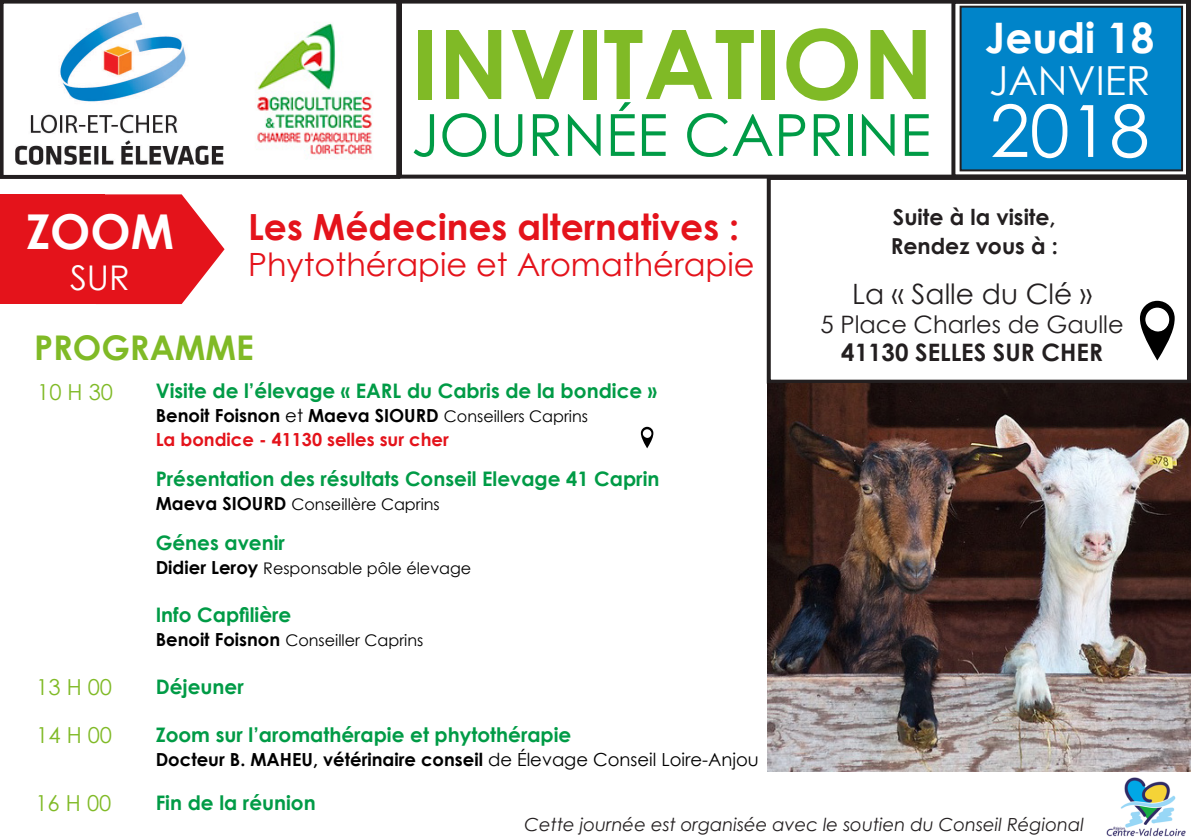
<style>
.page{position:relative;width:1191px;height:840px;background:#fff}
.page>*{position:absolute;margin:0;border:0;box-sizing:border-box;transform-origin:0 0}
.t1{font:700 96px "Century Gothic";color:#80ba26}
.t2{font:72px "Century Gothic";color:#fff}
.t3{font:58px "Century Gothic";color:#009b46}
.t4{font:700 48px "Century Gothic";color:#fff}
.t5{font:700 42px "Century Gothic";color:#fff}
.t6{font:40px "Century Gothic";color:#fff}
.t7{font:700 36px "Century Gothic";color:#e4131b}
.t8{font:700 34px "Century Gothic";color:#80ba26}
.t9{font:34px "Century Gothic";color:#fff}
.t10{font:32px "Century Gothic";color:#e4131b}
.t11{font:28px "Century Gothic";color:#231f20}
.t12{font:24px/28.8px "Century Gothic";color:#231f20;text-align:center}
.t13{font:700 22px/28.8px "Century Gothic";color:#231f20}
.t14{font:22px "Century Gothic";color:#80ba26}
.t15{font:700 20px "Century Gothic";color:#009b46}
.t16{font:700 18px/24px "Century Gothic";color:#e4131b}
.t17{font:700 18px "Century Gothic";color:#000}
.t18{font:italic 18px "Century Gothic";color:#231f20}
.t19{font:16px "Century Gothic";color:#000}
.s1{color:#000}
.s2{font-weight:400;color:#000}
.s3{font-weight:400;font-size:16px;color:#000}
.s4{font-weight:700;font-size:18px}
.s5{font-weight:400}
.s6{font-weight:700}
</style>
<div class="page">
<div style="left:960px;top:7px;width:222px;height:163px;background:#0084c9"></div>
<div style="left:959px;top:6px;width:224px;height:165px;border:2px solid #231f20"></div>
<div style="left:398px;top:0;width:792px;height:178px;border:4px solid #231f20"></div>
<div style="left:951px;top:0;width:240px;height:178px;border:4px solid #231f20"></div>
<div style="left:766px;top:176px;width:425px;height:207px;border:4px solid #231f20"></div>
<div style="left:0;top:0;width:400px;height:179px;border:4px solid #231f20"></div>
<img style="left:16px;top:13px;width:208px;height:151px">
<img style="left:1106px;top:777px;width:80px;height:60px">
<img style="left:767px;top:383px;width:424px;height:388px">
<svg style="left:105px;top:194px;width:120px;height:110px"></svg>
<div style="left:0;top:194px;width:105px;height:110px;background:#e4131b"></div>
<svg style="left:1140px;top:300px;width:34px;height:60px"></svg>
<svg style="left:641px;top:426px;width:12px;height:22px"></svg>
<img style="left:255px;top:22px;width:118px;height:134px">
<p class="t1" style="left:411px;top:-9px;width:524px">INVITATION</p>
<p class="t3" style="left:411px;top:94px;width:521px">JOURNÉE CAPRINE</p>
<p class="t5" style="left:985px;top:6px;width:170px">Jeudi 18</p>
<p class="t6" style="left:989px;top:52px;width:163px">JANVIER</p>
<p class="t2" style="left:990px;top:80px;width:161px">2018</p>
<p class="t4" style="left:26px;top:195px;width:149px">ZOOM</p>
<p class="t9" style="left:70px;top:253px;width:61px">SUR</p>
<p class="t7" style="left:248px;top:199px;width:493px">Les Médecines alternatives :</p>
<p class="t10" style="left:248px;top:242px;width:508px">Phytothérapie et Aromathérapie</p>
<p class="t8" style="left:34px;top:322px;width:221px">PROGRAMME</p>
<p class="t14" style="left:37px;top:377px;width:77px">10 H 30</p>
<p class="t14" style="left:36px;top:671px;width:77px">13 H 00</p>
<p class="t14" style="left:36px;top:719px;width:77px">14 H 00</p>
<p class="t14" style="left:35px;top:787px;width:77px">16 H 00</p>
<p class="t15" style="left:156px;top:375px;width:503px">Visite de l’élevage « EARL du Cabris de la bondice »</p>
<p class="t16" style="left:156px;top:402px;width:434px"><span class="s1">Benoit Foisnon</span> <span class="s2">et</span> <span class="s1">Maeva SIOURD</span> <span class="s3">Conseillers Caprins<br></span>La bondice - 41130 selles sur cher</p>
<p class="t15" style="left:156px;top:463px;width:505px">Présentation des résultats Conseil Elevage 41 Caprin</p>
<p class="t19" style="left:156px;top:492px;width:286px"><span class="s4">Maeva SIOURD</span> Conseillère Caprins</p>
<p class="t15" style="left:156px;top:527px;width:131px">Génes avenir</p>
<p class="t19" style="left:156px;top:556px;width:317px"><span class="s4">Didier Leroy</span> Responsable pôle élevage</p>
<p class="t15" style="left:156px;top:599px;width:137px">Info Capfilière</p>
<p class="t19" style="left:156px;top:628px;width:269px"><span class="s4">Benoit Foisnon</span> Conseiller Caprins</p>
<p class="t15" style="left:156px;top:671px;width:89px">Déjeuner</p>
<p class="t15" style="left:156px;top:719px;width:417px">Zoom sur l’aromathérapie et phytothérapie</p>
<p class="t17" style="left:156px;top:745px;width:604px">Docteur B. MAHEU, vétérinaire conseil <span class="s5">de Élevage Conseil Loire-Anjou</span></p>
<p class="t15" style="left:156px;top:787px;width:161px">Fin de la réunion</p>
<p class="t13" style="left:890px;top:202px;width:169px">Suite à la visite,<br>Rendez vous à :</p>
<p class="t11" style="left:852px;top:274px;width:241px">La « Salle du Clé »</p>
<p class="t12" style="left:820px;top:309px;width:305px">5 Place Charles de Gaulle<br><span class="s6">41130 SELLES SUR CHER</span></p>
<p class="t18" style="left:524px;top:811px;width:561px">Cette journée est organisée avec le soutien du Conseil Régional</p>
</div>
